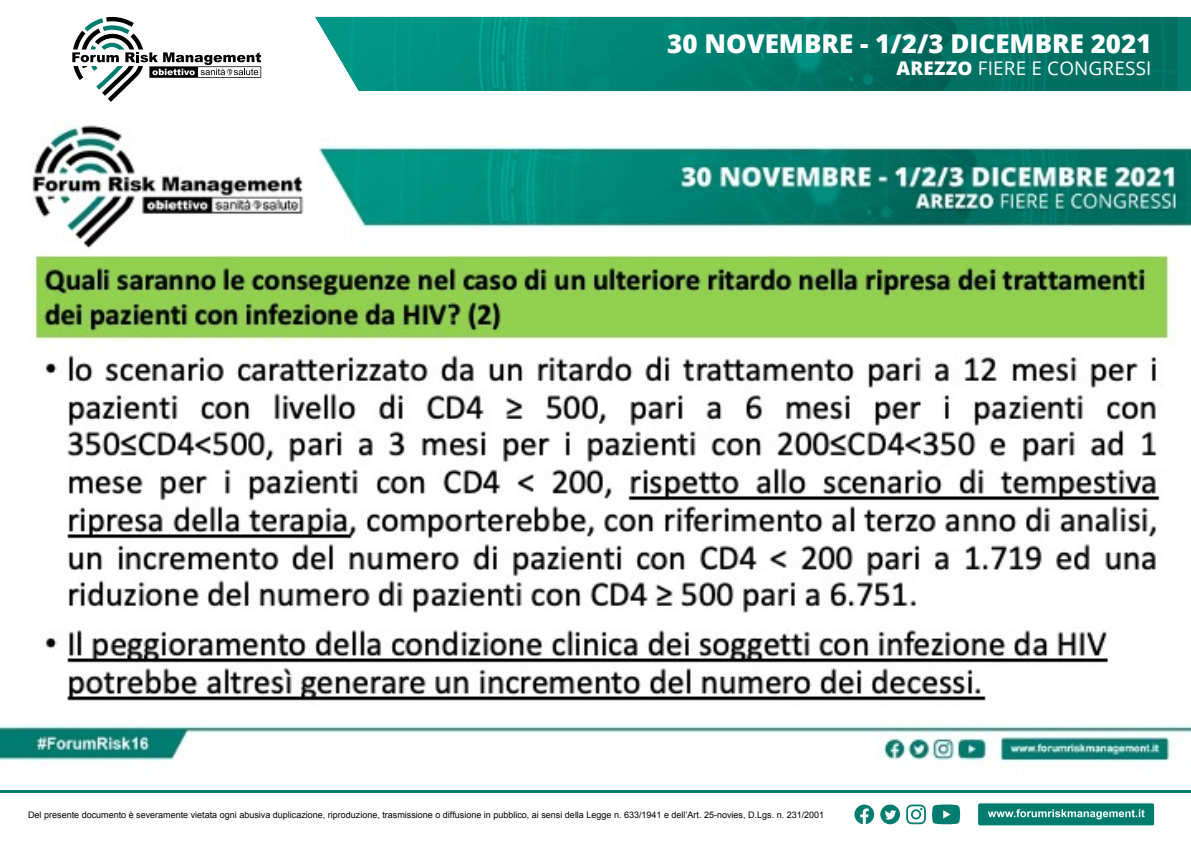
<style>
.page{position:relative;width:1191px;height:842px;background:#fff}
.page>*{position:absolute;margin:0;border:0;box-sizing:border-box;transform-origin:0 0}
.t1{font:800 25.9px "Open Sans";color:#fff}
.t2{font:18.9px "Open Sans";letter-spacing:.01em;color:#fff}
.t3{font:9px "Arial";color:#000}
.s1{font-weight:800}
</style>
<div class="page">
<svg style="left:72px;top:17px;width:189px;height:85px"></svg>
<img style="left:315px;top:17px;width:862px;height:74px">
<div style="left:977px;top:803px;width:177px;height:23px;background:#027c6f;border-radius:2px"></div>
<div style="left:977px;top:802px;width:178px;height:24px;border:1px solid #fff;border-radius:2px"></div>
<svg style="left:987px;top:809px;width:157px;height:10px"></svg>
<hr style="left:0;top:791px;width:1191px;height:2px;background:#027c6f">
<svg style="left:906px;top:804px;width:20px;height:20px"></svg>
<svg style="left:932px;top:804px;width:28px;height:20px"></svg>
<svg style="left:854px;top:804px;width:20px;height:20px"></svg>
<svg style="left:880px;top:804px;width:20px;height:20px"></svg>
<img style="left:0;top:125px;width:1191px;height:637px">
<h1 class="t1" style="left:667px;top:24px;width:486px">30 NOVEMBRE - 1/2/3 DICEMBRE 2021</h1>
<h2 class="t2" style="left:896px;top:55px;width:256px"><span class="s1">AREZZO</span> FIERE E CONGRESSI</h2>
<p class="t3" style="left:28px;top:809px;width:797px">Del presente documento è severamente vietata ogni abusiva duplicazione, riproduzione, trasmissione o diffusione in pubblico, ai sensi della Legge n. 633/1941 e dell’Art. 25-novies, D.Lgs. n. 231/2001</p>
</div>
